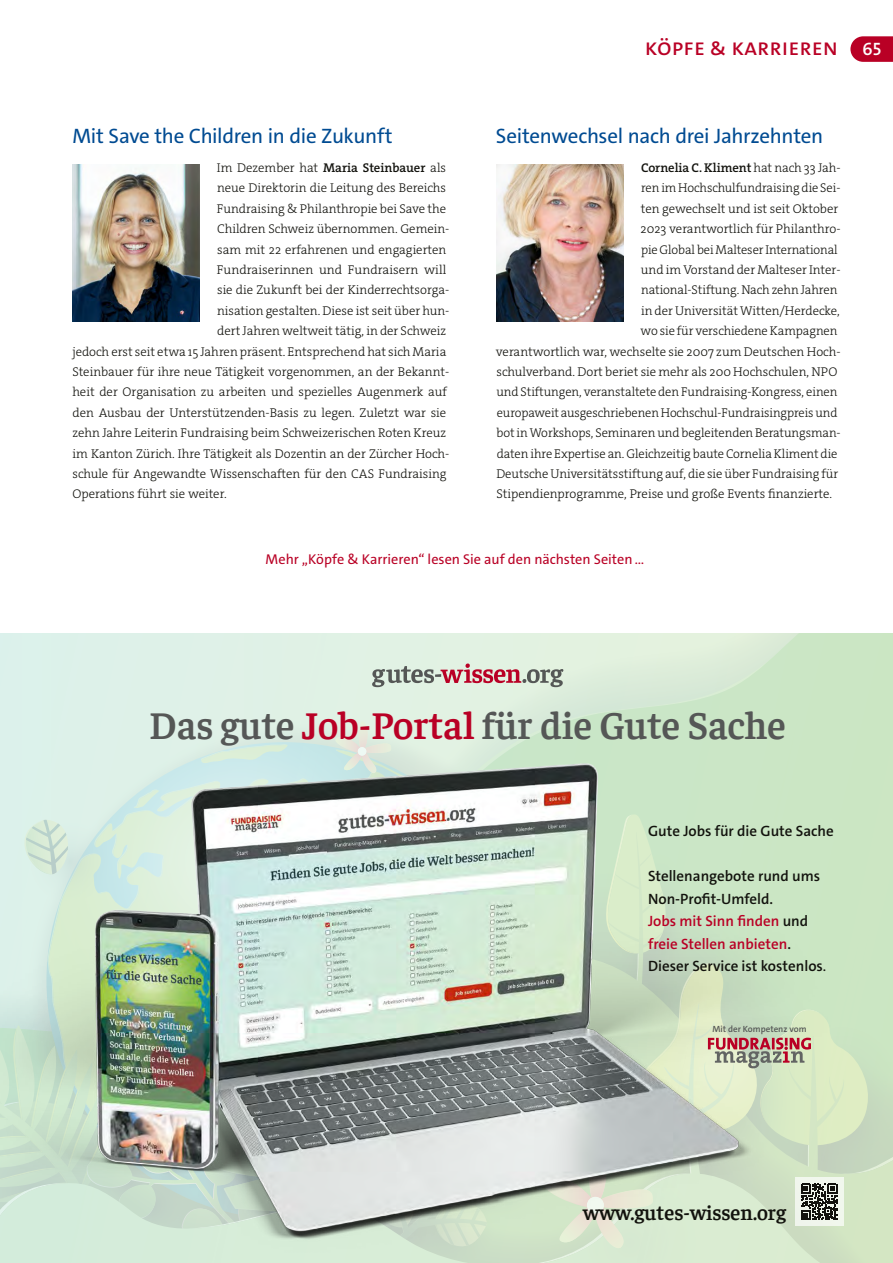
<style>
.page{position:relative;width:893px;height:1263px;background:#fff}
.page>*{position:absolute;margin:0;border:0;box-sizing:border-box;transform-origin:0 0}
.t1{font:39px "Faustina";color:#555756}
.t2{font:24px "The Sans";color:#b90025}
.t3{font:21px "The Sans";letter-spacing:-.015em;color:#004b92}
.t4{font:21px "Faustina";color:#12120d}
.t5{font:600 15px/22.5px "The Sans";color:#12120d}
.t6{font:14.25px "The Sans";color:#b90025}
.t7{font:300 12.75px "The Serif";color:#12120d}
.t8{font:600 12.75px "The Serif";color:#12120d}
.t9{font:600 9px "The Sans";color:#555756}
.s1{font-weight:600}
.s2{font-weight:600;font-size:18px;color:#fff}
.s3{font-weight:300}
.s4{color:#b90025}
.s5{font-weight:400}
</style>
<div class="page">
<svg style="left:850px;top:36px;width:43px;height:26px"></svg>
<svg style="left:0;top:634px;width:893px;height:87px;background:#daeedd"></svg>
<svg style="left:372px;top:663px;width:191px;height:24px;background:#c2b5af"></svg>
<svg style="left:0;top:721px;width:893px;height:542px;background:#bfd0bf"></svg>
<img style="left:496px;top:164px;width:128px;height:158px">
<img style="left:72px;top:164px;width:128px;height:158px">
<h3 class="t3" style="left:72px;top:123px;width:322px">Mit Save the Children in die Zukunft</h3>
<p class="t7" style="left:217px;top:160px;width:231px">Im Dezember hat <span class="s1">Maria Steinbauer</span> als</p>
<p class="t7" style="left:217px;top:180px;width:231px">neue Direktorin die Leitung des Bereichs</p>
<p class="t7" style="left:217px;top:200px;width:231px">Fundraising &amp; Philanthropie bei Save the</p>
<p class="t7" style="left:217px;top:221px;width:232px">Children Schweiz übernommen. Gemein-</p>
<p class="t7" style="left:217px;top:241px;width:231px">sam mit 22 erfahrenen und engagierten</p>
<p class="t7" style="left:217px;top:261px;width:231px">Fundraiserinnen und Fundraisern will</p>
<p class="t7" style="left:217px;top:282px;width:232px">sie die Zukunft bei der Kinderrechtsorga-</p>
<p class="t7" style="left:217px;top:302px;width:233px">nisation gestalten. Diese ist seit über hun-</p>
<p class="t7" style="left:217px;top:323px;width:230px">dert Jahren weltweit tätig, in der Schweiz</p>
<p class="t7" style="left:72px;top:343px;width:375px">jedoch erst seit etwa 15 Jahren präsent. Entsprechend hat sich Maria</p>
<p class="t7" style="left:72px;top:363px;width:377px">Steinbauer für ihre neue Tätigkeit vorgenommen, an der Bekannt-</p>
<p class="t7" style="left:72px;top:384px;width:376px">heit der Organisation zu arbeiten und spezielles Augenmerk auf</p>
<p class="t7" style="left:73px;top:404px;width:375px">den Ausbau der Unterstützenden-Basis zu legen. Zuletzt war sie</p>
<p class="t7" style="left:73px;top:425px;width:375px">zehn Jahre Leiterin Fundraising beim Schweizerischen Roten Kreuz</p>
<p class="t7" style="left:72px;top:445px;width:378px">im Kanton Zürich. Ihre Tätigkeit als Dozentin an der Zürcher Hoch-</p>
<p class="t7" style="left:73px;top:465px;width:376px">schule für Angewandte Wissenschaften für den CAS Fundraising</p>
<p class="t7" style="left:72px;top:486px;width:156px">Operations führt sie weiter.</p>
<h2 class="t2" style="left:645px;top:32px;width:238px">kÖpfe &amp; karrieren <span class="s2">65</span></h2>
<h3 class="t3" style="left:496px;top:123px;width:329px">Seitenwechsel nach drei Jahrzehnten</h3>
<p class="t8" style="left:641px;top:160px;width:201px">Cornelia C. Kliment <span class="s3">hat nach 33 Jah-</span></p>
<p class="t7" style="left:641px;top:180px;width:201px">ren im Hochschulfundraising die Sei-</p>
<p class="t7" style="left:641px;top:200px;width:199px">ten gewechselt und ist seit Oktober</p>
<p class="t7" style="left:641px;top:221px;width:201px">2023 verantwortlich für Philanthro-</p>
<p class="t7" style="left:641px;top:241px;width:198px">pie Global bei Malteser International</p>
<p class="t7" style="left:641px;top:261px;width:201px">und im Vorstand der Malteser Inter-</p>
<p class="t7" style="left:641px;top:282px;width:198px">national-Stiftung. Nach zehn Jahren</p>
<p class="t7" style="left:641px;top:302px;width:200px">in der Universität Witten/Herdecke,</p>
<p class="t7" style="left:641px;top:323px;width:198px">wo sie für verschiedene Kampagnen</p>
<p class="t7" style="left:496px;top:343px;width:346px">verantwortlich war, wechselte sie 2007 zum Deutschen Hoch-</p>
<p class="t7" style="left:497px;top:363px;width:342px">schulverband. Dort beriet sie mehr als 200 Hochschulen, NPO</p>
<p class="t7" style="left:496px;top:384px;width:343px">und Stiftungen, veranstaltete den Fundraising-Kongress, einen</p>
<p class="t7" style="left:497px;top:404px;width:342px">europaweit ausgeschriebenen Hochschul-Fundraisingpreis und</p>
<p class="t7" style="left:496px;top:425px;width:345px">bot in Workshops, Seminaren und begleitenden Beratungsman-</p>
<p class="t7" style="left:497px;top:445px;width:342px">daten ihre Expertise an. Gleichzeitig baute Cornelia Kliment die</p>
<p class="t7" style="left:496px;top:465px;width:343px">Deutsche Universitätsstiftung auf, die sie über Fundraising für</p>
<p class="t7" style="left:496px;top:486px;width:337px">Stipendienprogramme, Preise und große Events finanzierte.</p>
<p class="t6" style="left:266px;top:550px;width:380px">Mehr „Köpfe &amp; Karrieren“ lesen Sie auf den nächsten Seiten …</p>
<h1 class="t1" style="left:149px;top:699px;width:638px">Das gute <span class="s4">Job-Portal</span> für die Gute Sache</h1>
<p class="t5" style="left:648px;top:820px;width:187px">Gute Jobs für die Gute Sache</p>
<p class="t5" style="left:648px;top:865px;width:180px">Stellenangebote rund ums<br>Non-Profit-Umfeld.<br><span class="s4">Jobs mit Sinn finden</span> und <span class="s4">freie Stellen anbieten</span>.<br>Dieser Service ist kostenlos<span class="s5">.</span></p>
<p class="t9" style="left:712px;top:1023px;width:96px">Mit der Kompetenz vom</p>
<h3 class="t4" style="left:583px;top:1199px;width:204px">www.gutes-wissen.org</h3>
</div>
